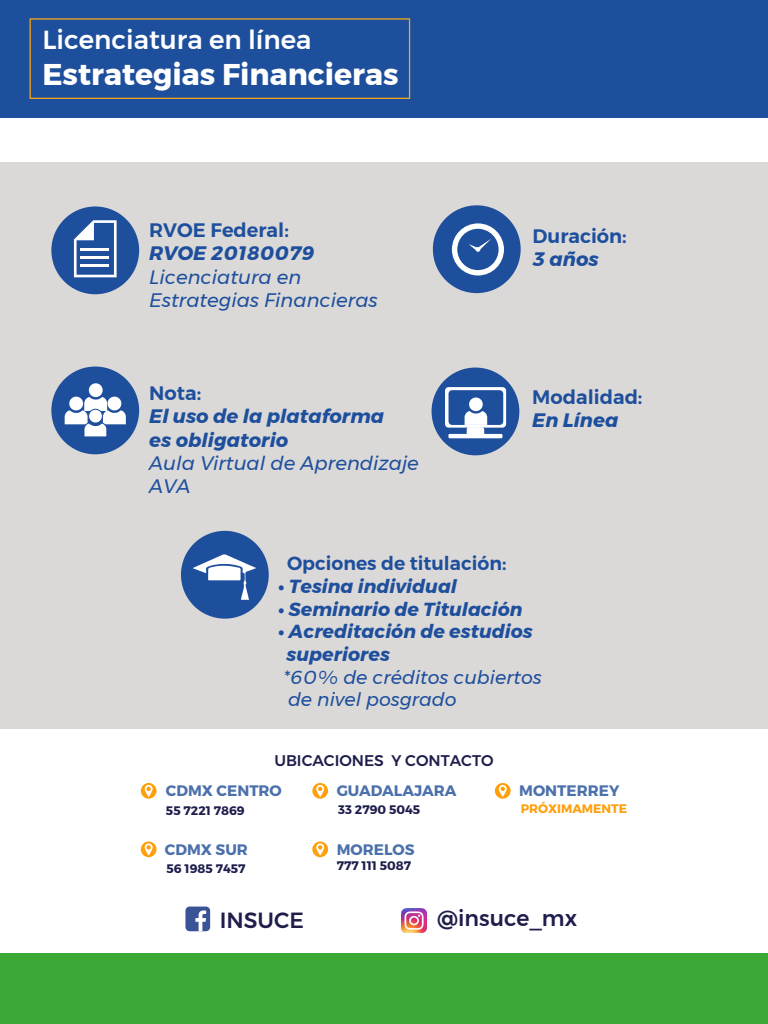
<style>
.page{position:relative;width:768px;height:1024px;background:#fff}
.page>*{position:absolute;margin:0;border:0;box-sizing:border-box;transform-origin:0 0}
.t1{font:700 29.9px "Montserrat";color:#fff}
.t2{font:500 26px "Montserrat";color:#fff}
.t3{font:500 21.9px "Montserrat";color:#1e1e4d}
.t4{font:italic 19.5px/23.3px "Montserrat";color:#1e4f9d}
.t5{font:italic 700 19.5px/23.3px "Montserrat";color:#1e4f9d}
.t6{font:600 19.5px "Montserrat";color:#1e4f9d}
.t7{font:italic 700 18.9px/22.6px "Montserrat";color:#1e4f9d}
.t8{font:italic 18.9px/22.6px "Montserrat";color:#1e4f9d}
.t9{font:600 18.9px "Montserrat";color:#1e4f9d}
.t10{font:500 15.4px "Montserrat";color:#1e1e4d}
.t11{font:700 15.2px "Montserrat";color:#4c70ab}
.t12{font:700 12.4px "Montserrat";color:#1e1e4d}
.t13{font:700 12.4px "Montserrat";color:#fea00c}
</style>
<div class="page">
<div style="left:0;top:162px;width:768px;height:567px;background:#dbd9d8"></div>
<svg style="left:141px;top:783px;width:16px;height:16px"></svg>
<svg style="left:145px;top:785px;width:8px;height:12px"></svg>
<svg style="left:141px;top:841px;width:16px;height:16px"></svg>
<svg style="left:145px;top:843px;width:8px;height:12px"></svg>
<svg style="left:312px;top:783px;width:16px;height:16px"></svg>
<svg style="left:316px;top:785px;width:8px;height:12px"></svg>
<svg style="left:312px;top:841px;width:16px;height:16px"></svg>
<svg style="left:316px;top:843px;width:8px;height:12px"></svg>
<svg style="left:495px;top:783px;width:16px;height:16px"></svg>
<svg style="left:499px;top:785px;width:8px;height:12px"></svg>
<div style="left:185px;top:907px;width:25px;height:24px;background:#3a5397;border-radius:4px"></div>
<svg style="left:195px;top:910px;width:11px;height:21px"></svg>
<img style="left:402px;top:908px;width:25px;height:25px">
<div style="left:0;top:954px;width:768px;height:70px;background:#3aa936"></div>
<div style="left:51px;top:206px;width:88px;height:88px;background:#1e4f9d;border-radius:50%"></div>
<svg style="left:74px;top:220px;width:43px;height:57px"></svg>
<hr style="left:80px;top:248px;width:29px;height:2px;background:#fff">
<hr style="left:80px;top:256px;width:29px;height:2px;background:#fff">
<hr style="left:80px;top:264px;width:29px;height:2px;background:#fff">
<div style="left:433px;top:205px;width:88px;height:88px;background:#1e4f9d;border-radius:50%"></div>
<svg style="left:452px;top:223px;width:52px;height:52px"></svg>
<div style="left:432px;top:368px;width:87px;height:87px;background:#1e4f9d;border-radius:50%"></div>
<div style="left:467px;top:427px;width:17px;height:10px;background:#fff;border-radius:2px"></div>
<hr style="left:448px;top:434px;width:54px;height:4px;background:#fff">
<svg style="left:445px;top:387px;width:61px;height:41px"></svg>
<div style="left:51px;top:367px;width:88px;height:87px;background:#1e4f9d;border-radius:50%"></div>
<svg style="left:65px;top:383px;width:61px;height:54px"></svg>
<div style="left:181px;top:531px;width:88px;height:88px;background:#1e4f9d;border-radius:50%"></div>
<svg style="left:193px;top:554px;width:63px;height:46px"></svg>
<div style="left:0;top:0;width:768px;height:118px;background:#1e4f9c"></div>
<div style="left:30px;top:18px;width:380px;height:81px;border:1px solid #ffab0b"></div>
<h2 class="t2" style="left:42px;top:19px;width:271px">Licenciatura en línea</h2>
<h1 class="t1" style="left:42px;top:50px;width:358px">Estrategias Financieras</h1>
<p class="t6" style="left:149px;top:214px;width:141px">RVOE Federal:</p>
<p class="t5" style="left:149px;top:242px;width:167px">RVOE 20180079</p>
<p class="t4" style="left:149px;top:265px;width:230px">Licenciatura en<br>Estrategias Financieras</p>
<p class="t6" style="left:149px;top:377px;width:54px">Nota:</p>
<p class="t5" style="left:149px;top:405px;width:237px">El uso de la plataforma es obligatorio</p>
<p class="t4" style="left:149px;top:451px;width:271px">Aula Virtual de Aprendizaje<br>AVA</p>
<p class="t6" style="left:533px;top:221px;width:96px">Duración:</p>
<p class="t5" style="left:533px;top:248px;width:68px">3 años</p>
<p class="t6" style="left:532px;top:381px;width:112px">Modalidad:</p>
<p class="t5" style="left:532px;top:409px;width:88px">En Línea</p>
<p class="t9" style="left:287px;top:549px;width:221px">Opciones de titulación:</p>
<p class="t7" style="left:278px;top:575px;width:180px">• Tesina individual</p>
<p class="t7" style="left:278px;top:598px;width:246px">• Seminario de Titulación</p>
<p class="t7" style="left:287px;top:620px;width:248px;text-indent:-8px">• Acreditación de estudios superiores</p>
<p class="t8" style="left:283px;top:665px;width:260px">*60% de créditos cubiertos de nivel posgrado</p>
<p class="t10" style="left:274px;top:749px;width:221px">UBICACIONES Y CONTACTO</p>
<p class="t11" style="left:166px;top:781px;width:117px">CDMX CENTRO</p>
<p class="t12" style="left:166px;top:803px;width:80px">55 7221 7869</p>
<p class="t11" style="left:165px;top:840px;width:85px">CDMX SUR</p>
<p class="t12" style="left:167px;top:861px;width:81px">56 1985 7457</p>
<p class="t11" style="left:337px;top:781px;width:121px">GUADALAJARA</p>
<p class="t12" style="left:338px;top:802px;width:84px">33 2790 5045</p>
<p class="t11" style="left:337px;top:840px;width:79px">MORELOS</p>
<p class="t12" style="left:337px;top:858px;width:76px">777 111 5087</p>
<p class="t11" style="left:519px;top:781px;width:102px">MONTERREY</p>
<p class="t13" style="left:521px;top:801px;width:108px">PRÓXIMAMENTE</p>
<p class="t3" style="left:220px;top:903px;width:86px">INSUCE</p>
<p class="t3" style="left:437px;top:902px;width:142px">@insuce_mx</p>
</div>
